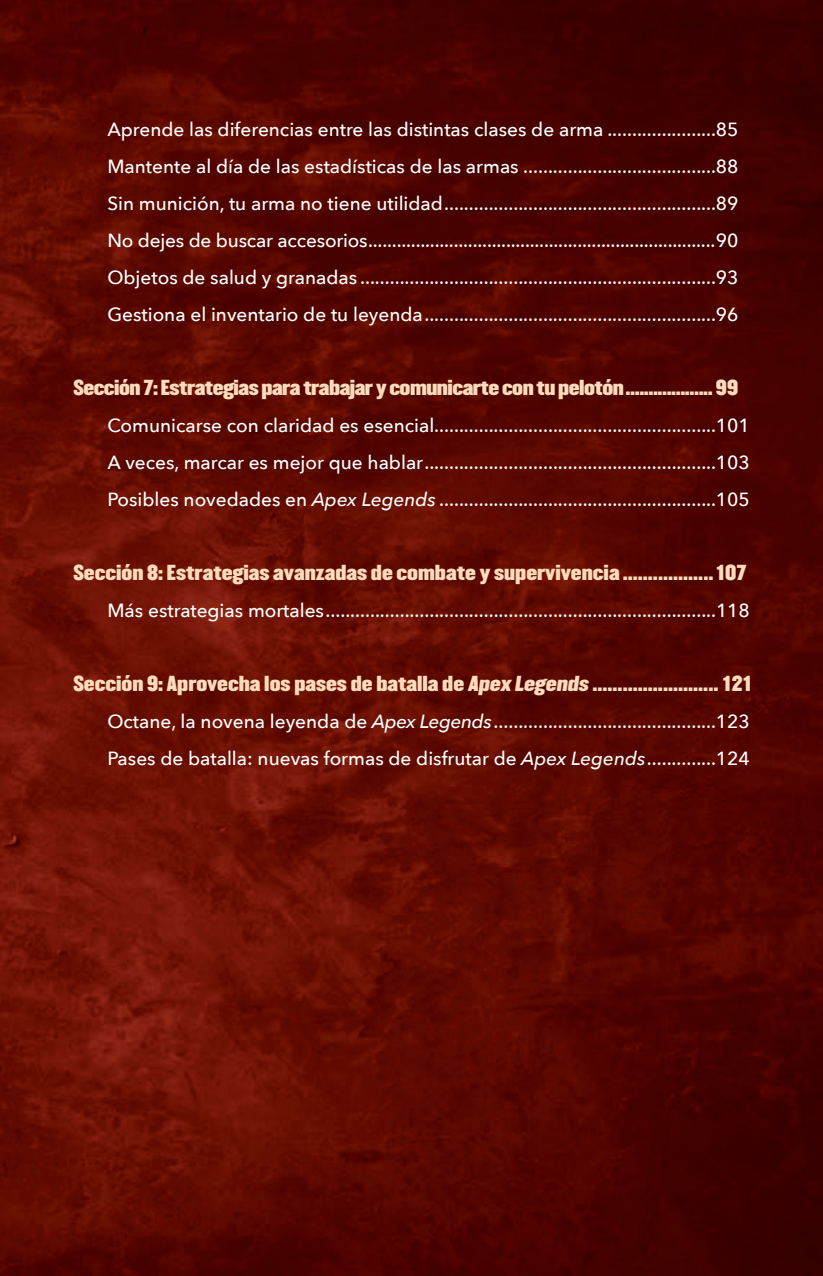
<style>
.page{position:relative;width:823px;height:1276px;background:#fff}
.page>*{position:absolute;margin:0;border:0;box-sizing:border-box;transform-origin:0 0}
.t1{font:500 19px/37px "Avenir Next";color:#fff;text-align:justify}
.t2{font:19px "Champion HTF Middleweight";color:#fddbbc}
.t3{font:19px "Champion HTF Middleweight";letter-spacing:-.025em;color:#fddbbc}
.s1{font-style:italic}
</style>
<div class="page">
<img style="left:0;top:0;width:822px;height:1275px">
<p class="t1" style="left:107px;top:110px;width:632px">Aprende las diferencias entre las distintas clases de arma ......................85<br>Mantente al día de las estadísticas de las armas .......................................88<br>Sin munición, tu arma no tiene utilidad.......................................................89<br>No dejes de buscar accesorios.........................................................................90<br>Objetos de salud y granadas ........................................................................93<br>Gestiona el inventario de tu leyenda...........................................................96</p>
<p class="t3" style="left:73px;top:375px;width:666px">Sección 7: Estrategias para trabajar y comunicarte con tu pelotón................... 99</p>
<p class="t1" style="left:107px;top:406px;width:643px">Comunicarse con claridad es esencial.........................................................101<br>A veces, marcar es mejor que hablar...........................................................103<br>Posibles novedades en <span class="s1">Apex Legends</span> ........................................................105</p>
<p class="t2" style="left:73px;top:560px;width:674px">Sección 8: Estrategias avanzadas de combate y supervivencia .................. 107</p>
<p class="t1" style="left:107px;top:591px;width:643px">Más estrategias mortales...............................................................................118</p>
<p class="t2" style="left:73px;top:671px;width:520px">Sección 9: Aprovecha los pases de batalla de Apex Legends</p>
<p class="t2" style="left:722px;top:671px;width:31px">121</p>
<p class="t1" style="left:107px;top:702px;width:643px">Octane, la novena leyenda de <span class="s1">Apex Legends</span>.............................................123<br>Pases de batalla: nuevas formas de disfrutar de <span class="s1">Apex Legends</span>..............124</p>
</div>
